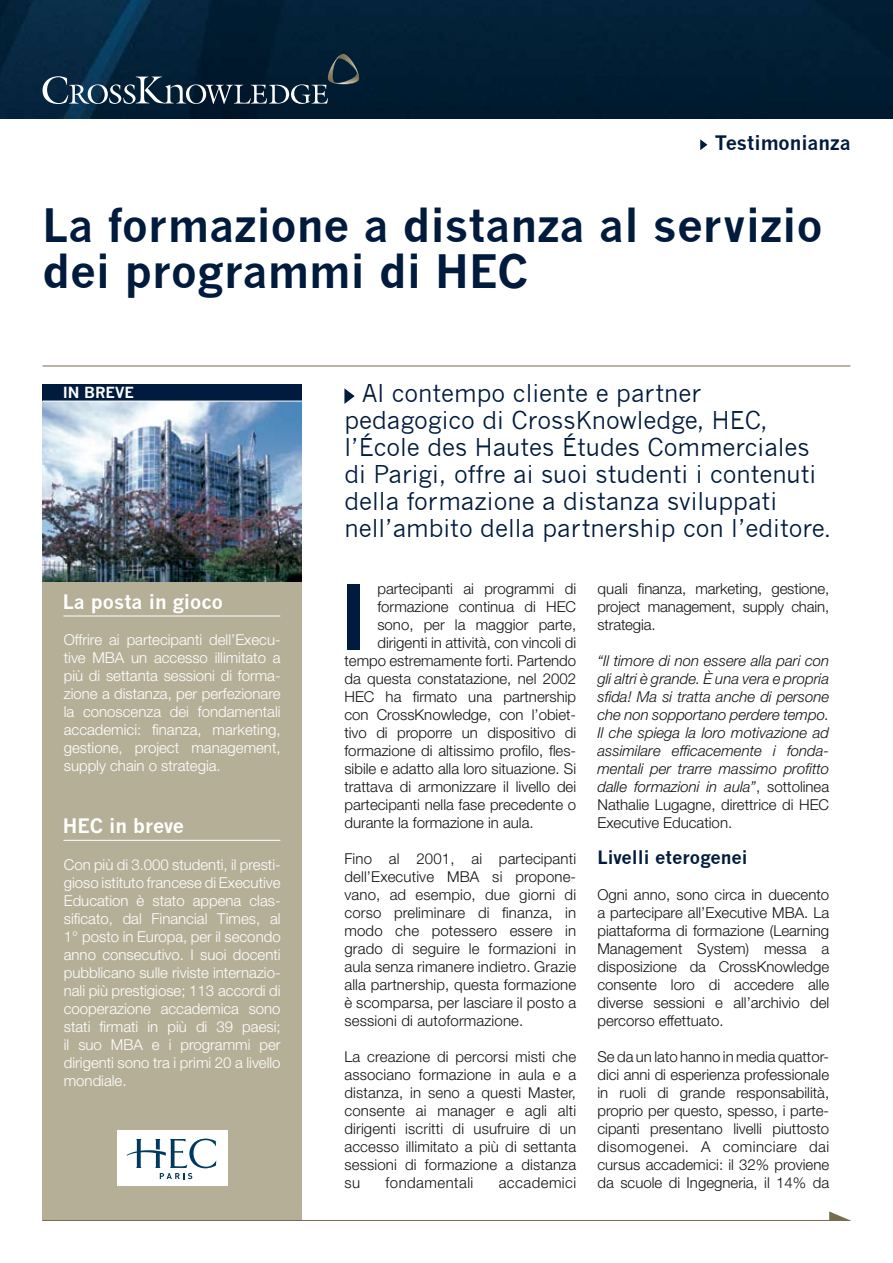
<style>
.page{position:relative;width:893px;height:1263px;background:#fff}
.page>*{position:absolute;margin:0;border:0;box-sizing:border-box;transform-origin:0 0}
.t1{font:700 87.45px "News Gothic";color:#001b3d}
.t2{font:700 45px/46.5px "News Gothic";color:#001b3d}
.t3{font:24px/27px "News Gothic";color:#001b3d}
.t4{font:700 19.5px "News Gothic";color:#fff}
.t5{font:700 19.5px "News Gothic";color:#001b3d}
.t6{font:700 18px "News Gothic";color:#001b3d}
.t7{font:300 15px/18px "Helvetica Neue";color:#121212;text-align:justify}
.t8{font:300 15px/18px "Helvetica Neue";color:#fff;text-align:justify}
.t9{font:italic 300 15px/18px "Helvetica Neue";color:#121212;text-align:justify}
.t10{font:300 15px "Helvetica Neue";letter-spacing:.03em;color:#121212}
.t11{font:700 15px "News Gothic";color:#fff}
.s1{font-style:normal}
</style>
<div class="page">
<div style="left:43px;top:397px;width:259px;height:823px;background:#b6af98"></div>
<div style="left:43px;top:384px;width:259px;height:17px;background:#001b3d"></div>
<svg style="left:344px;top:388px;width:11px;height:16px"></svg>
<img style="left:43px;top:402px;width:259px;height:180px">
<hr style="left:43px;top:1220px;width:807px;height:1px;background:#766c4f">
<svg style="left:829px;top:1211px;width:20px;height:9px"></svg>
<hr style="left:43px;top:366px;width:807px;height:1px;background:#766c4f">
<hr style="left:63px;top:616px;width:217px;height:1px;background:#fff">
<hr style="left:43px;top:401px;width:259px;height:1px;background:#fff">
<img style="left:0;top:0;width:893px;height:119px">
<svg style="left:43px;top:54px;width:317px;height:50px;background:#1f384c"></svg>
<svg style="left:700px;top:139px;width:7px;height:11px"></svg>
<hr style="left:63px;top:840px;width:217px;height:1px;background:#fff">
<div style="left:117px;top:1130px;width:111px;height:56px;background:#fff"></div>
<svg style="left:127px;top:1138px;width:89px;height:41px"></svg>
<h3 class="t5" style="left:715px;top:131px;width:137px">Testimonianza</h3>
<h2 class="t2" style="left:43px;top:201px;width:781px">La formazione a distanza al servizio dei programmi di HEC</h2>
<p class="t11" style="left:63px;top:383px;width:73px">IN BREVE</p>
<h3 class="t4" style="left:63px;top:590px;width:162px">La posta in gioco</h3>
<p class="t8" style="left:64px;top:631px;width:218px">Offrire ai partecipanti dell’Execu&shy;tive MBA un accesso illimitato a più di settanta sessioni di forma&shy;zione a distanza, per perfezionare la conoscenza dei fondamentali accademici: finanza, marketing, gestione, project management, supply chain o strategia.</p>
<h3 class="t4" style="left:63px;top:814px;width:123px">HEC in breve</h3>
<p class="t8" style="left:64px;top:855px;width:218px">Con più di 3.000 studenti, il presti&shy;gioso istituto francese di Executive Education è stato appena clas&shy;sificato, dal Financial Times, al 1° posto in Europa, per il secondo anno consecutivo. I suoi docenti pubblicano sulle riviste internazio&shy;nali più prestigiose; 113 accordi di cooperazione accademica sono stati firmati in più di 39 paesi; il suo MBA e i programmi per dirigenti sono tra i primi 20 a livello mondiale.</p>
<p class="t3" style="left:344px;top:380px;width:488px;text-indent:18px">Al contempo cliente e partner pedagogico di CrossKnowledge, HEC, l’École des Hautes Études Commerciales di Parigi, offre ai suoi studenti i contenuti della formazione a distanza sviluppati nell’ambito della partnership con l’editore.</p>
<p class="t7" style="left:377px;top:579px;width:200px">partecipanti ai programmi di</p>
<p class="t7" style="left:377px;top:597px;width:200px">formazione continua di HEC</p>
<p class="t7" style="left:377px;top:615px;width:200px">sono, per la maggior parte,</p>
<p class="t7" style="left:377px;top:633px;width:200px">dirigenti in attività, con vincoli di</p>
<p class="t7" style="left:344px;top:651px;width:233px">tempo estremamente forti. Partendo</p>
<p class="t7" style="left:344px;top:669px;width:233px">da questa constatazione, nel 2002</p>
<p class="t7" style="left:344px;top:687px;width:233px">HEC ha firmato una partnership</p>
<p class="t7" style="left:344px;top:705px;width:233px">con CrossKnowledge, con l’obiet-</p>
<p class="t7" style="left:344px;top:723px;width:233px">tivo di proporre un dispositivo di</p>
<p class="t7" style="left:344px;top:741px;width:233px">formazione di altissimo profilo, fles-</p>
<p class="t7" style="left:344px;top:759px;width:233px">sibile e adatto alla loro situazione. Si</p>
<p class="t7" style="left:344px;top:777px;width:233px">trattava di armonizzare il livello dei</p>
<p class="t7" style="left:344px;top:795px;width:233px">partecipanti nella fase precedente o</p>
<p class="t7" style="left:344px;top:813px;width:191px">durante la formazione in aula.</p>
<p class="t7" style="left:344px;top:849px;width:233px">Fino al 2001, ai partecipanti dell’Executive MBA si propone&shy;vano, ad esempio, due giorni di corso preliminare di finanza, in modo che potessero essere in grado di seguire le formazioni in aula senza rimanere indietro. Grazie alla partnership, questa formazione è scomparsa, per lasciare il posto a sessioni di autoformazione.</p>
<p class="t7" style="left:344px;top:1047px;width:233px">La creazione di percorsi misti che associano formazione in aula e a distanza, in seno a questi Master, consente ai manager e agli alti dirigenti iscritti di usufruire di un accesso illimitato a più di settanta sessioni di formazione a distanza su</p>
<h1 class="t1" style="left:339px;top:564px;width:32px">I</h1>
<p class="t10" style="left:386px;top:1173px;width:89px">fondamentali</p>
<p class="t10" style="left:499px;top:1173px;width:79px">accademici</p>
<p class="t7" style="left:597px;top:579px;width:233px">quali finanza, marketing, gestione, project management, supply chain, strategia.</p>
<p class="t9" style="left:597px;top:651px;width:233px">“Il timore di non essere alla pari con gli altri è grande. È una vera e propria sfida! Ma si tratta anche di persone che non sopportano perdere tempo.<br>Il che spiega la loro motivazione ad assimilare efficacemente i fonda&shy;mentali per trarre massimo profitto dalle formazioni in aula”<span class="s1">, sottolinea Nathalie Lugagne, direttrice di HEC Executive Education.</span></p>
<p class="t6" style="left:597px;top:846px;width:152px">Livelli eterogenei</p>
<p class="t7" style="left:597px;top:885px;width:233px">Ogni anno, sono circa in duecento a partecipare all’Executive MBA. La piattaforma di formazione (Learning Management System) messa a disposizione da CrossKnowledge consente loro di accedere alle diverse sessioni e all’archivio del percorso effettuato.</p>
<p class="t7" style="left:597px;top:1047px;width:233px">Se da un lato hanno in media quattor&shy;dici anni di esperienza professionale in ruoli di grande responsabilità, proprio per questo, spesso, i parte&shy;cipanti presentano livelli piuttosto disomogenei. A cominciare dai cursus accademici: il 32% proviene da scuole di Ingegneria, il 14% da</p>
</div>
